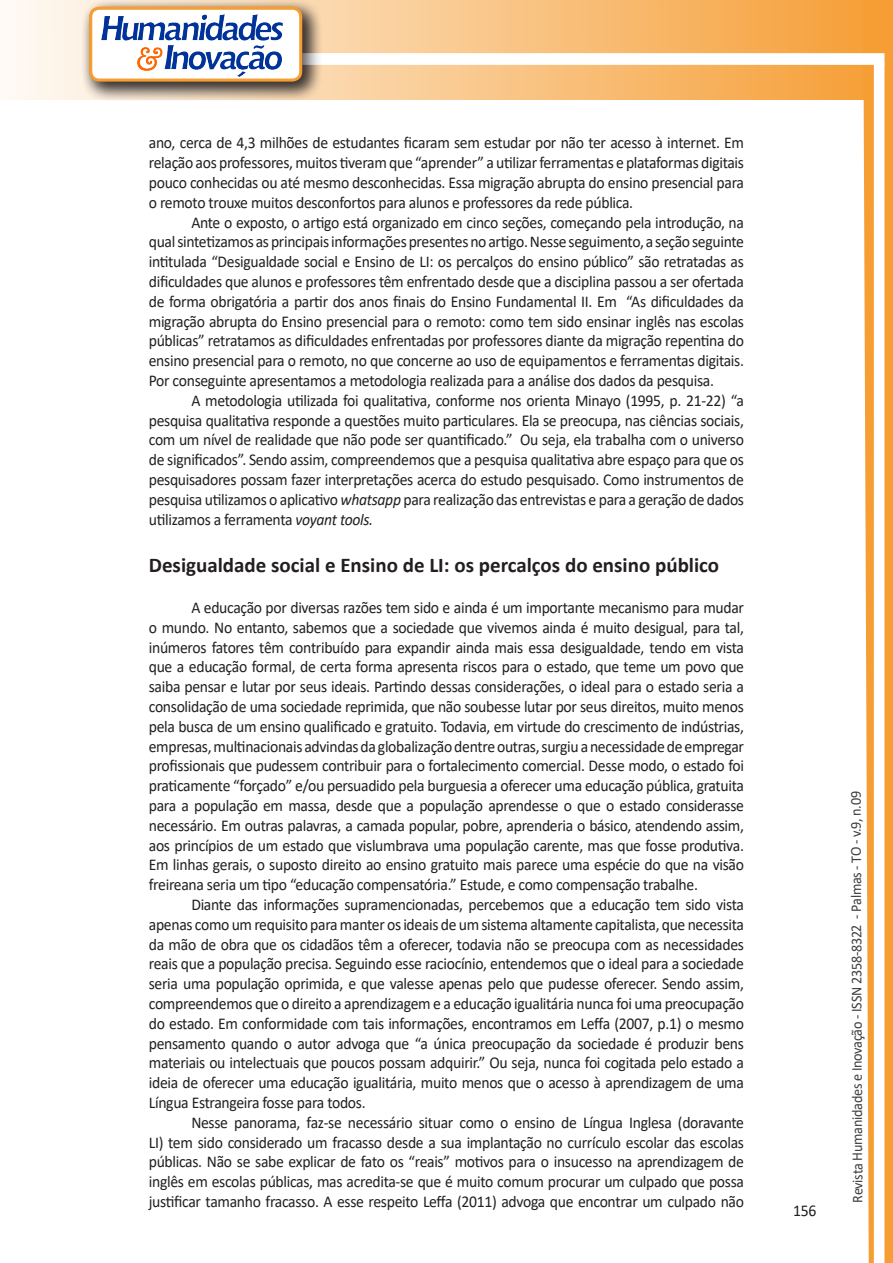
<style>
.page{position:relative;width:893px;height:1263px;background:#fff}
.page>*{position:absolute;margin:0;border:0;box-sizing:border-box;transform-origin:0 0}
.Titulo_2{font:700 21px "Calibri";color:#231f20}
.texto{font:16.5px/19.8px "Calibri";letter-spacing:-.02em;color:#231f20;text-align:justify;scale:.95 1}
.t1{font:15px "Calibri";letter-spacing:-.025em;color:#3e3e3f;scale:.95 1}
.s1{font-style:italic}
</style>
<div class="page">
<svg style="left:5px;top:0;width:858px;height:100px;background:#f9c484"></svg>
<div style="left:302px;top:53px;width:582px;height:12px;background:#fff;border:2px solid #fff"></div>
<svg style="left:863px;top:0;width:30px;height:1263px"></svg>
<div style="left:81px;top:0;width:241px;height:102px;background:#231f20;opacity:.75"></div>
<div style="left:91px;top:8px;width:210px;height:72px;background:#fff;border-radius:9px"></div>
<div style="left:89px;top:7px;width:213px;height:75px;border:3px solid #f69e34;border-radius:9px"></div>
<img style="left:101px;top:14px;width:181px;height:62px">
<p class="texto" style="left:149px;top:133px;width:628px">ano, cerca de 4,3 milhões de estudantes ficaram sem estudar por não ter acesso à internet. Em relação aos professores, muitos tiveram que “aprender” a utilizar ferramentas e plataformas digitais pouco conhecidas ou até mesmo desconhecidas. Essa migração abrupta do ensino presencial para o remoto trouxe muitos desconfortos para alunos e professores da rede pública.</p>
<p class="texto" style="left:149px;top:212px;width:628px;text-indent:43px">Ante o exposto, o artigo está organizado em cinco seções, começando pela introdução, na qual sintetizamos as principais informações presentes no artigo. Nesse seguimento, a seção seguinte intitulada “Desigualdade social e Ensino de LI: os percalços do ensino público” são retratadas as dificuldades que alunos e professores têm enfrentado desde que a disciplina passou a ser ofertada de forma obrigatória a partir dos anos finais do Ensino Fundamental II. Em “As dificuldades da migração abrupta do Ensino presencial para o remoto: como tem sido ensinar inglês nas escolas públicas” retratamos as dificuldades enfrentadas por professores diante da migração repentina do ensino presencial para o remoto, no que concerne ao uso de equipamentos e ferramentas digitais.<br>Por conseguinte apresentamos a metodologia realizada para a análise dos dados da pesquisa.</p>
<p class="texto" style="left:149px;top:390px;width:628px;text-indent:43px">A metodologia utilizada foi qualitativa, conforme nos orienta Minayo (1995, p. 21-22) “a pesquisa qualitativa responde a questões muito particulares. Ela se preocupa, nas ciências sociais, com um nível de realidade que não pode ser quantificado.” Ou seja, ela trabalha com o universo de significados”. Sendo assim, compreendemos que a pesquisa qualitativa abre espaço para que os pesquisadores possam fazer interpretações acerca do estudo pesquisado. Como instrumentos de pesquisa utilizamos o aplicativo <span class="s1">whatsapp</span> para realização das entrevistas e para a geração de dados utilizamos a ferramenta <span class="s1">voyant tools.</span></p>
<p class="Titulo_2" style="left:149px;top:550px;width:572px">Desigualdade social e Ensino de LI: os percalços do ensino público</p>
<p class="texto" style="left:149px;top:597px;width:628px;text-indent:43px">A educação por diversas razões tem sido e ainda é um importante mecanismo para mudar o mundo. No entanto, sabemos que a sociedade que vivemos ainda é muito desigual, para tal, inúmeros fatores têm contribuído para expandir ainda mais essa desigualdade, tendo em vista que a educação formal, de certa forma apresenta riscos para o estado, que teme um povo que saiba pensar e lutar por seus ideais. Partindo dessas considerações, o ideal para o estado seria a consolidação de uma sociedade reprimida, que não soubesse lutar por seus direitos, muito menos pela busca de um ensino qualificado e gratuito. Todavia, em virtude do crescimento de indústrias, empresas, multinacionais advindas da globalização dentre outras, surgiu a necessidade de empregar profissionais que pudessem contribuir para o fortalecimento comercial. Desse modo, o estado foi praticamente “forçado” e/ou persuadido pela burguesia a oferecer uma educação pública, gratuita para a população em massa, desde que a população aprendesse o que o estado considerasse necessário. Em outras palavras, a camada popular, pobre, aprenderia o básico, atendendo assim, aos princípios de um estado que vislumbrava uma população carente, mas que fosse produtiva.<br>Em linhas gerais, o suposto direito ao ensino gratuito mais parece uma espécie do que na visão freireana seria um tipo “educação compensatória.” Estude, e como compensação trabalhe.</p>
<p class="texto" style="left:149px;top:894px;width:628px;text-indent:43px">Diante das informações supramencionadas, percebemos que a educação tem sido vista apenas como um requisito para manter os ideais de um sistema altamente capitalista, que necessita da mão de obra que os cidadãos têm a oferecer, todavia não se preocupa com as necessidades reais que a população precisa. Seguindo esse raciocínio, entendemos que o ideal para a sociedade seria uma população oprimida, e que valesse apenas pelo que pudesse oferecer. Sendo assim, compreendemos que o direito a aprendizagem e a educação igualitária nunca foi uma preocupação do estado. Em conformidade com tais informações, encontramos em Leffa (2007, p.1) o mesmo pensamento quando o autor advoga que “a única preocupação da sociedade é produzir bens materiais ou intelectuais que poucos possam adquirir.” Ou seja, nunca foi cogitada pelo estado a ideia de oferecer uma educação igualitária, muito menos que o acesso à aprendizagem de uma Língua Estrangeira fosse para todos.</p>
<p class="texto" style="left:149px;top:1112px;width:628px;text-indent:43px">Nesse panorama, faz-se necessário situar como o ensino de Língua Inglesa (doravante LI) tem sido considerado um fracasso desde a sua implantação no currículo escolar das escolas públicas. Não se sabe explicar de fato os “reais” motivos para o insucesso na aprendizagem de inglês em escolas públicas, mas acredita-se que é muito comum procurar um culpado que possa justificar tamanho fracasso. A esse respeito Leffa (2011) advoga que encontrar um culpado não</p>
<p class="texto" style="left:793px;top:1200px;width:26px">156</p>
<p class="t1" style="left:846px;top:1203px;width:435px;rotate:-90deg">Revista Humanidades e Inovação - ISSN 2358-8322 - Palmas - TO - v.9, n.09</p>
</div>
